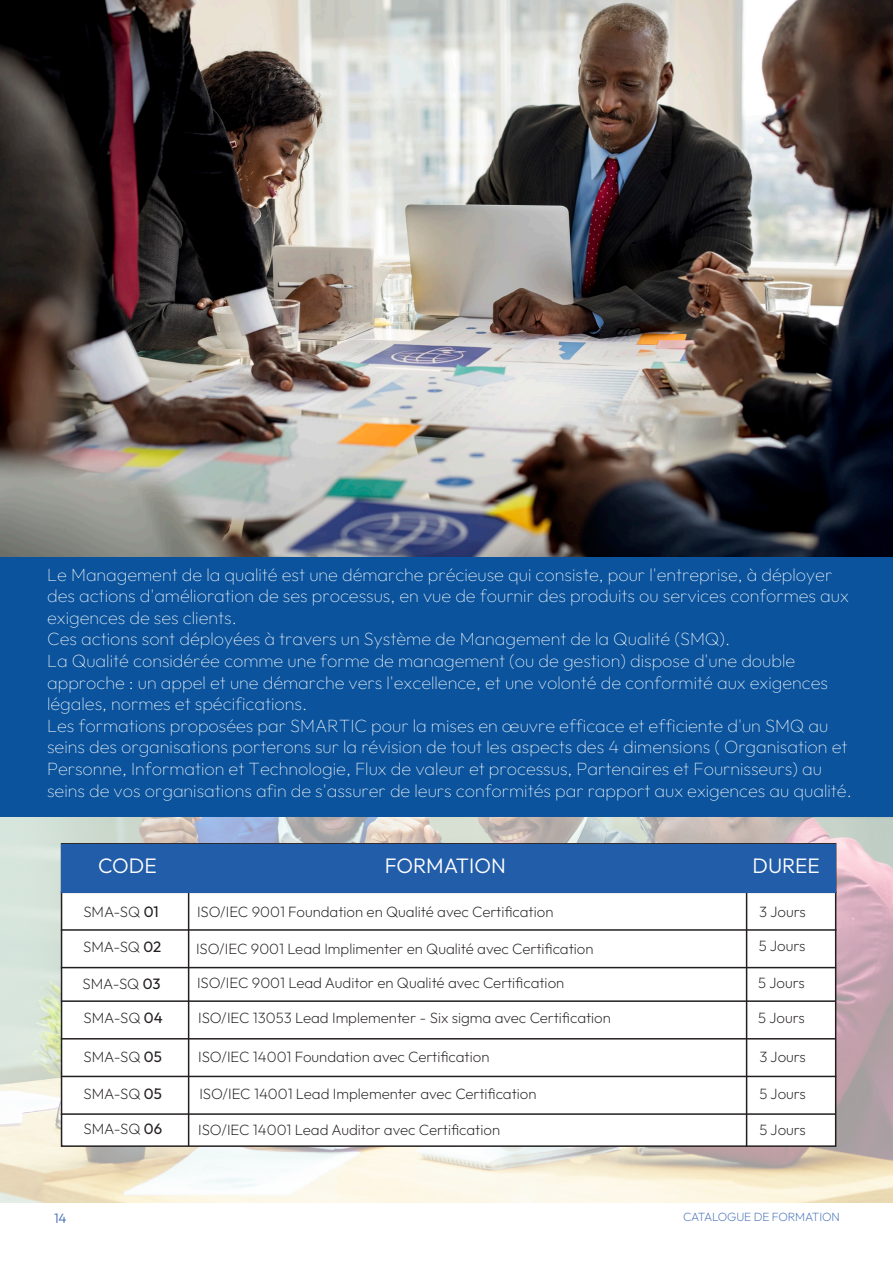
<style>
.page{position:relative;width:893px;height:1263px;background:#fff}
.page>*{position:absolute;margin:0;border:0;box-sizing:border-box;transform-origin:0 0}
.t1{font:100 21px "Outfit";color:#fff}
.t2{font:100 18px/21.6px "Outfit";color:#fff}
.t3{font:100 15px "Outfit";color:#231f20}
.t4{font:100 13.5px "Outfit";color:#446fb6}
.t5{font:100 12px "Outfit";letter-spacing:-.01em;color:#446fb6}
</style>
<div class="page">
<img style="left:0;top:816px;width:893px;height:387px">
<img style="left:1px;top:1px;width:891px;height:556px">
<div style="left:0;top:557px;width:893px;height:259px;background:#0b549d"></div>
<div style="left:62px;top:844px;width:774px;height:302px;background:#fff"></div>
<hr style="left:61px;top:891px;width:775px;height:2px;background:#231f20">
<hr style="left:746px;top:888px;width:1px;height:259px;background:#231f20">
<hr style="left:188px;top:891px;width:1px;height:255px;background:#231f20">
<hr style="left:61px;top:929px;width:775px;height:2px;background:#231f20">
<hr style="left:61px;top:1076px;width:775px;height:1px;background:#231f20">
<hr style="left:61px;top:1000px;width:775px;height:2px;background:#231f20">
<hr style="left:61px;top:967px;width:775px;height:1px;background:#231f20">
<hr style="left:61px;top:1113px;width:775px;height:2px;background:#231f20">
<hr style="left:61px;top:1038px;width:774px;height:1px;background:#231f20">
<div style="left:62px;top:844px;width:774px;height:48px;background:#225da9"></div>
<p class="t2" style="left:47px;top:563px;width:806px">Le Management de la qualité est une démarche précieuse qui consiste, pour l'entreprise, à déployer des actions d'amélioration de ses processus, en vue de fournir des produits ou services conformes aux exigences de ses clients.<br>Ces actions sont déployées à travers un Système de Management de la Qualité (SMQ).<br>La Qualité considérée comme une forme de management (ou de gestion) dispose d'une double approche : un appel et une démarche vers l'excellence, et une volonté de conformité aux exigences légales, normes et spécifications.<br>Les formations proposées par SMARTIC pour la mises en œuvre efficace et efficiente d'un SMQ au seins des organisations porterons sur la révision de tout les aspects des 4 dimensions ( Organisation et Personne, Information et Technologie, Flux de valeur et processus, Partenaires et Fournisseurs) au seins de vos organisations afin de s'assurer de leurs conformités par rapport aux exigences au qualité.</p>
<p class="t1" style="left:98px;top:854px;width:60px">CODE</p>
<p class="t1" style="left:385px;top:854px;width:122px">FORMATION</p>
<p class="t1" style="left:752px;top:854px;width:69px">DUREE</p>
<p class="t3" style="left:83px;top:903px;width:77px">SMA-SQ 01</p>
<p class="t3" style="left:83px;top:938px;width:80px">SMA-SQ 02</p>
<p class="t3" style="left:82px;top:975px;width:80px">SMA-SQ 03</p>
<p class="t3" style="left:83px;top:1009px;width:81px">SMA-SQ 04</p>
<p class="t3" style="left:83px;top:1048px;width:80px">SMA-SQ 05</p>
<p class="t3" style="left:197px;top:903px;width:358px">ISO/IEC 9001 Foundation en Qualité avec Certification</p>
<p class="t3" style="left:196px;top:940px;width:399px">ISO/IEC 9001 Lead Implimenter en Qualité avec Certification</p>
<p class="t3" style="left:197px;top:974px;width:369px">ISO/IEC 9001 Lead Auditor en Qualité avec Certification</p>
<p class="t3" style="left:198px;top:1009px;width:414px">ISO/IEC 13053 Lead Implementer - Six sigma avec Certification</p>
<p class="t3" style="left:198px;top:1048px;width:293px">ISO/IEC 14001 Foundation avec Certification</p>
<p class="t3" style="left:759px;top:903px;width:48px">3 Jours</p>
<p class="t3" style="left:759px;top:937px;width:48px">5 Jours</p>
<p class="t3" style="left:758px;top:974px;width:48px">5 Jours</p>
<p class="t3" style="left:758px;top:1009px;width:48px">5 Jours</p>
<p class="t3" style="left:759px;top:1048px;width:48px">3 Jours</p>
<p class="t3" style="left:83px;top:1085px;width:80px">SMA-SQ 05</p>
<p class="t3" style="left:83px;top:1120px;width:80px">SMA-SQ 06</p>
<p class="t3" style="left:199px;top:1085px;width:339px">ISO/IEC 14001 Lead Implementer avec Certification</p>
<p class="t3" style="left:198px;top:1121px;width:303px">ISO/IEC 14001 Lead Auditor avec Certification</p>
<p class="t3" style="left:759px;top:1085px;width:48px">5 Jours</p>
<p class="t3" style="left:759px;top:1121px;width:48px">5 Jours</p>
<p class="t4" style="left:54px;top:1210px;width:14px">14</p>
<p class="t5" style="left:683px;top:1210px;width:158px">CATALOGUE DE FORMATION</p>
</div>
